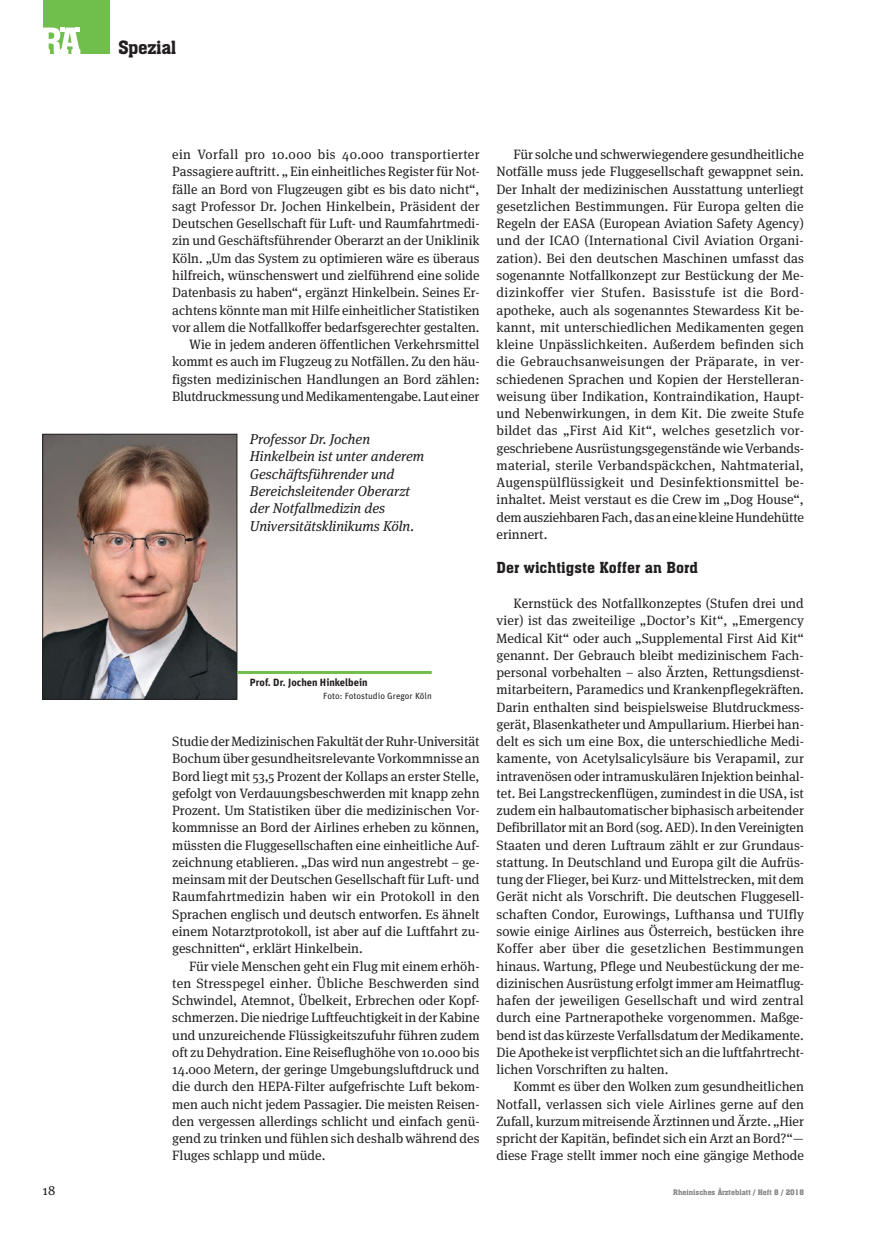
<style>
.page{position:relative;width:872px;height:1234px;background:#fff}
.page>*{position:absolute;margin:0;border:0;box-sizing:border-box;transform-origin:0 0}
.t1{font:18px "Aachen BT";letter-spacing:-.02em;color:#231f20}
.t2{font:15px "Aachen BT";color:#231f20}
.t3{font:italic 14.25px/17.2px "Meta Serif OT";color:#231f20}
.t4{font:13.5px/17.2px "Meta Serif OT";color:#231f20;text-align:justify}
.t5{font:700 10.5px "Unit";color:#231f20}
.t6{font:9px "Unit";color:#231f20}
.t7{font:7.5px "Aachen BT";color:#808285}
.s1{font-family:"Unit"}
</style>
<div class="page">
<div style="left:43px;top:0;width:66px;height:54px;background:#70bf4c"></div>
<svg style="left:43px;top:28px;width:37px;height:26px"></svg>
<img style="left:45px;top:436px;width:190px;height:261px">
<div style="left:43px;top:434px;width:194px;height:265px;border:1px solid #231f20"></div>
<hr style="left:237px;top:670px;width:195px;height:3px;background:#70bf4c">
<h1 class="t1" style="left:118px;top:36px;width:60px">Spezial</h1>
<p class="t4" style="left:172px;top:146px;width:309px;text-align:right">ein Vorfall pro 10.000 bis 40.000 transportierter Passagiere auftritt. „ Ein einheitliches Register für Not&shy;fälle an Bord von Flugzeugen gibt es bis dato nicht“, sagt Professor Dr. Jochen Hinkelbein, Präsident der Deutschen Gesellschaft für Luft- und Raumfahrtmedi&shy;zin und Geschäftsführender Oberarzt an der Uniklinik Köln. „Um das System zu optimieren wäre es überaus hilfreich, wünschenswert und zielführend eine solide Datenbasis zu haben“, ergänzt Hinkelbein. Seines Er&shy;achtens könnte man mit Hilfe einheitlicher Statistiken vor allem die Notfallkoffer bedarfsgerechter gestalten.<br>Wie in jedem anderen öffentlichen Verkehrsmittel kommt es auch im Flugzeug zu Notfällen. Zu den häu&shy;figsten medizinischen Handlungen an Bord zählen:<br>Blutdruckmessung und Medikamentengabe. Laut einer</p>
<p class="t3" style="left:250px;top:430px;width:176px">Professor Dr. Jochen<br>Hinkelbein ist unter anderem<br>Geschäftsführender und<br>Bereichsleitender Oberarzt der Notfallmedizin des<br>Universitätsklinikums Köln.</p>
<p class="t5" style="left:250px;top:675px;width:119px">Prof. Dr. Jochen Hinkelbein</p>
<p class="t6" style="left:323px;top:689px;width:110px">Foto: Fotostudio Gregor Köln</p>
<p class="t4" style="left:172px;top:732px;width:309px">Studie der Medizinischen Fakultät der Ruhr-Universität Bochum über gesundheitsrelevante Vorkommnisse an Bord liegt mit 53,5 Prozent der Kollaps an erster Stelle, gefolgt von Verdauungsbeschwerden mit knapp zehn Prozent. Um Statistiken über die medizinischen Vor&shy;kommnisse an Bord der Airlines erheben zu können, müssten die Fluggesellschaften eine einheitliche Auf&shy;zeichnung etablieren. „Das wird nun angestrebt – ge&shy;meinsam mit der Deutschen Gesellschaft für Luft- und Raumfahrtmedizin haben wir ein Protokoll in den Sprachen englisch und deutsch entworfen. Es ähnelt einem Notarztprotokoll, ist aber auf die Luftfahrt zu&shy;geschnitten“, erklärt Hinkelbein.</p>
<p class="t4" style="left:172px;top:956px;width:309px;text-indent:17px">Für viele Menschen geht ein Flug mit einem erhöh&shy;ten Stresspegel einher. Übliche Beschwerden sind Schwindel, Atemnot, Übelkeit, Erbrechen oder Kopf&shy;schmerzen. Die niedrige Luftfeuchtigkeit in der Kabine und unzureichende Flüssigkeitszufuhr führen zudem oft zu Dehydration. Eine Reiseflughöhe von 10.000 bis 14.000 Metern, der geringe Umgebungsluftdruck und die durch den HEPA-Filter aufgefrischte Luft bekom&shy;men auch nicht jedem Passagier. Die meisten Reisen&shy;den vergessen allerdings schlicht und einfach genü&shy;gend zu trinken und fühlen sich deshalb während des Fluges schlapp und müde.</p>
<p class="t4" style="left:496px;top:146px;width:309px;text-align:left;text-indent:17px">Für solche und schwerwiegendere gesundheitliche Notfälle muss jede Fluggesellschaft gewappnet sein.<br>Der Inhalt der medizinischen Ausstattung unterliegt gesetzlichen Bestimmungen. Für Europa gelten die Regeln der EASA (European Aviation Safety Agency) und der ICAO (International Civil Aviation Organi&shy;zation). Bei den deutschen Maschinen umfasst das sogenannte Notfallkonzept zur Bestückung der Me&shy;dizinkoffer vier Stufen. Basisstufe ist die Bord&shy;apotheke, auch als sogenanntes Stewardess Kit be&shy;kannt, mit unterschiedlichen Medikamenten gegen kleine Unpässlichkeiten. Außerdem befinden sich die Gebrauchsanweisungen der Präparate, in ver&shy;schiedenen Sprachen und Kopien der Herstelleran&shy;weisung über Indikation, Kontraindikation, Haupt&shy;und Nebenwirkungen, in dem Kit. Die zweite Stufe bildet das „First Aid Kit“, welches gesetzlich vor&shy;geschriebene Ausrüstungsgegenstände wie Verbands&shy;material, sterile Verbandspäckchen, Nahtmaterial, Augenspülflüssigkeit und Desinfektionsmittel be&shy;inhaltet. Meist verstaut es die Crew im „Dog House“, dem ausziehbaren Fach, das an eine kleine Hundehütte erinnert.</p>
<p class="t2" style="left:496px;top:558px;width:203px">Der wichtigste Koffer an Bord</p>
<p class="t4" style="left:496px;top:594px;width:309px;text-indent:17px">Kernstück des Notfallkonzeptes (Stufen drei und vier) ist das zweiteilige „Doctor<span class="s1">’</span>s Kit“, „Emergency Medical Kit“ oder auch „Supplemental First Aid Kit“ genannt. Der Gebrauch bleibt medizinischem Fach&shy;personal vorbehalten – also Ärzten, Rettungsdienst&shy;mitarbeitern, Paramedics und Krankenpflegekräften.<br>Darin enthalten sind beispielsweise Blutdruckmess&shy;gerät, Blasenkatheter und Ampullarium. Hierbei han&shy;delt es sich um eine Box, die unterschiedliche Medi&shy;kamente, von Acetylsalicylsäure bis Verapamil, zur intravenösen oder intramuskulären Injektion beinhal&shy;tet. Bei Langstreckenflügen, zumindest in die USA, ist zudem ein halbautomatischer biphasisch arbeitender Defibrillator mit an Bord (sog. AED). In den Vereinigten Staaten und deren Luftraum zählt er zur Grundaus&shy;stattung. In Deutschland und Europa gilt die Aufrüs&shy;tung der Flieger, bei Kurz- und Mittelstrecken, mit dem Gerät nicht als Vorschrift. Die deutschen Fluggesell&shy;schaften Condor, Eurowings, Lufthansa und TUIfly sowie einige Airlines aus Österreich, bestücken ihre Koffer aber über die gesetzlichen Bestimmungen hinaus. Wartung, Pflege und Neubestückung der me&shy;dizinischen Ausrüstung erfolgt immer am Heimatflug&shy;hafen der jeweiligen Gesellschaft und wird zentral durch eine Partnerapotheke vorgenommen. Maßge&shy;bend ist das kürzeste Verfallsdatum der Medikamente.<br>Die Apotheke ist verpflichtet sich an die luftfahrtrecht&shy;lichen Vorschriften zu halten.</p>
<p class="t4" style="left:496px;top:1077px;width:309px;text-indent:17px">Kommt es über den Wolken zum gesundheitlichen Notfall, verlassen sich viele Airlines gerne auf den Zufall, kurzum mitreisende Ärztinnen und Ärzte. „Hier spricht der Kapitän, befindet sich ein Arzt an Bord?“— diese Frage stellt immer noch eine gängige Methode</p>
<p class="t4" style="left:43px;top:1181px;width:14px">18</p>
<p class="t7" style="left:673px;top:1187px;width:132px">Rheinisches Ärzteblatt / Heft 8 / 2018</p>
</div>
